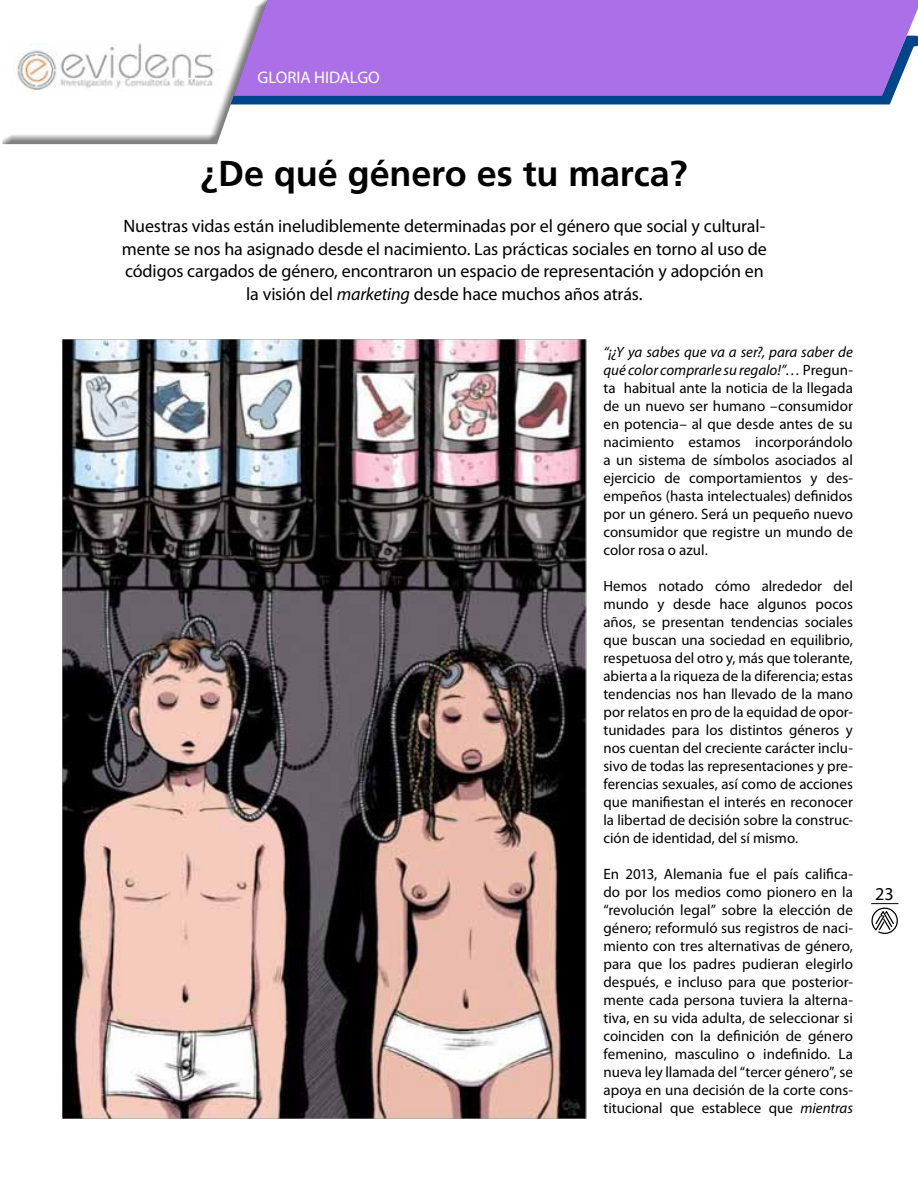
<style>
.page{position:relative;width:918px;height:1188px;background:#fff}
.page>*{position:absolute;margin:0;border:0;box-sizing:border-box;transform-origin:0 0}
.t1{font:700 36px "Frutiger";letter-spacing:-.005em;color:#000}
.t2{font:18.15px "Myriad";color:#000}
.t3{font:18px/22.5px "Myriad Pro";letter-spacing:-.005em;color:#000;text-align:center}
.t4{font:16.8px "Myriad Pro";letter-spacing:-.005em;color:#fff}
.t5{font:15px/18px "Myriad Pro";color:#000;text-align:justify}
.s1{font-style:italic}
</style>
<div class="page">
<svg style="left:871px;top:903px;width:27px;height:31px"></svg>
<svg style="left:271px;top:0;width:645px;height:105px;background:#9d6edf"></svg>
<div style="left:1px;top:0;width:270px;height:145px;background:#000;opacity:.5"></div>
<img style="left:14px;top:43px;width:208px;height:48px">
<img style="left:62px;top:339px;width:525px;height:780px">
<p class="t4" style="left:258px;top:67px;width:124px">GLORIA HIDALGO</p>
<h1 class="t1" style="left:201px;top:153px;width:488px">¿De qué género es tu marca?</h1>
<p class="t3" style="left:122px;top:214px;width:646px">Nuestras vidas están ineludiblemente determinadas por el género que social y cultural&shy;mente se nos ha asignado desde el nacimiento. Las prácticas sociales en torno al uso de códigos cargados de género, encontraron un espacio de representación y adopción en la visión del <span class="s1">marketing</span> desde hace muchos años atrás.</p>
<p class="t5" style="left:603px;top:343px;width:251px"><span class="s1">“¡¿Y ya sabes que va a ser?, para saber de qué color comprarle su regalo!”…</span> Pregun&shy;ta habitual ante la noticia de la llegada de un nuevo ser humano –consumidor en potencia– al que desde antes de su nacimiento estamos incorporándolo a un sistema de símbolos asociados al ejercicio de comportamientos y des&shy;empeños (hasta intelectuales) definidos por un género. Será un pequeño nuevo consumidor que registre un mundo de color rosa o azul.</p>
<p class="t5" style="left:603px;top:577px;width:251px">Hemos notado cómo alrededor del mundo y desde hace algunos pocos años, se presentan tendencias sociales que buscan una sociedad en equilibrio, respetuosa del otro y, más que tolerante, abierta a la riqueza de la diferencia; estas tendencias nos han llevado de la mano por relatos en pro de la equidad de opor&shy;tunidades para los distintos géneros y nos cuentan del creciente carácter inclu&shy;sivo de todas las representaciones y pre&shy;ferencias sexuales, así como de acciones que manifiestan el interés en reconocer la libertad de decisión sobre la construc&shy;ción de identidad, del sí mismo.</p>
<p class="t5" style="left:603px;top:865px;width:251px">En 2013, Alemania fue el país califica&shy;do por los medios como pionero en la “revolución legal” sobre la elección de género; reformuló sus registros de naci&shy;miento con tres alternativas de género, para que los padres pudieran elegirlo después, e incluso para que posterior&shy;mente cada persona tuviera la alterna&shy;tiva, en su vida adulta, de seleccionar si coinciden con la definición de género femenino, masculino o indefinido. La nueva ley llamada del “tercer género”, se apoya en una decisión de la corte cons&shy;titucional que establece que <span class="s1">mientras</span></p>
<p class="t2" style="left:875px;top:885px;width:20px">23</p>
</div>
